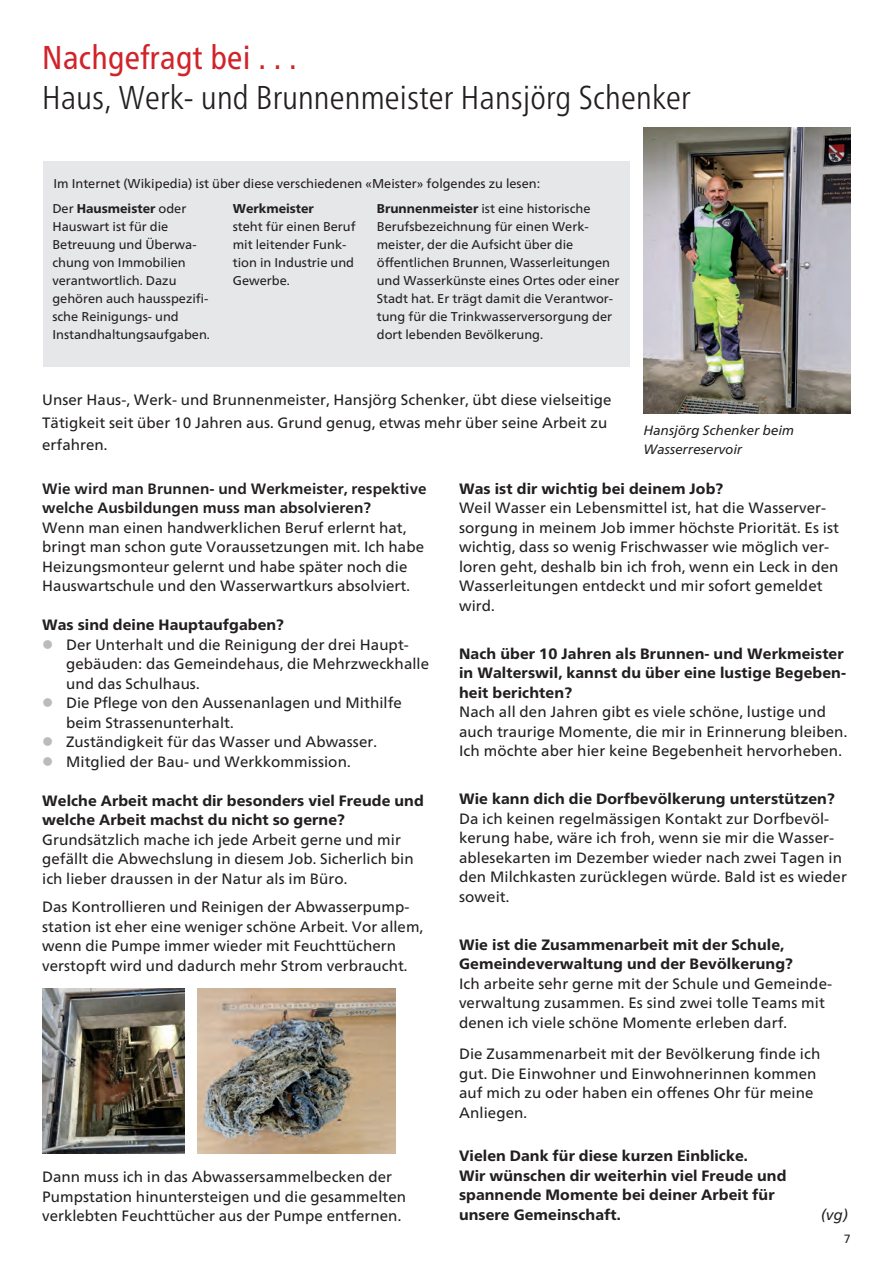
<style>
.page{position:relative;width:893px;height:1263px;background:#fff}
.page>*{position:absolute;margin:0;border:0;box-sizing:border-box;transform-origin:0 0}
.t1{font:300 condensed 33px "Frutiger Neue LT";letter-spacing:.005em;color:#231f20}
.t2{font:condensed 33px "Frutiger Neue LT";letter-spacing:.005em;color:#d1232a}
.t3{font:15px/19.5px "Frutiger Neue LT";letter-spacing:.005em;color:#231f20}
.t4{font:800 15px/19.5px "Frutiger Neue LT";letter-spacing:.01em;color:#231f20}
.t5{font:700 15px/19.5px "Frutiger Neue LT";letter-spacing:.005em;color:#231f20}
.t6{font:italic 15px "Frutiger Neue LT";color:#231f20}
.t7{font:italic 13.5px "Frutiger Neue LT";color:#231f20}
.t8{font:12.75px/18px "Frutiger Neue LT";color:#231f20}
.t9{font:800 12.75px "Frutiger Neue LT";color:#231f20}
.t10{font:12px "Frutiger Neue LT";color:#231f20}
.s1{font-weight:800}
.s2{color:#babbbe}
</style>
<div class="page">
<div style="left:43px;top:162px;width:586px;height:205px;background:#e6e7e9"></div>
<img style="left:644px;top:128px;width:206px;height:286px">
<img style="left:197px;top:989px;width:198px;height:164px">
<img style="left:43px;top:988px;width:142px;height:165px">
<p class="t2" style="left:42px;top:38px;width:256px">Nachgefragt bei . . .</p>
<p class="t1" style="left:42px;top:78px;width:650px">Haus, Werk- und Brunnenmeister Hansjörg Schenker</p>
<p class="t8" style="left:53px;top:174px;width:488px">Im Internet (Wikipedia) ist über diese verschiedenen «Meister» folgendes zu lesen:</p>
<p class="t8" style="left:52px;top:200px;width:135px">Der <span class="s1">Hausmeister</span> oder<br>Hauswart ist für die</p>
<p class="t8" style="left:52px;top:236px;width:146px">Betreuung und Überwa&shy;chung von Immobilien</p>
<p class="t8" style="left:52px;top:272px;width:126px">verantwortlich. Dazu</p>
<p class="t8" style="left:52px;top:290px;width:158px">gehören auch hausspezifi&shy;sche Reinigungs- und</p>
<p class="t8" style="left:52px;top:326px;width:159px">Instandhaltungsaufgaben.</p>
<p class="t9" style="left:233px;top:201px;width:83px">Werkmeister</p>
<p class="t8" style="left:233px;top:218px;width:124px">steht für einen Beruf mit leitender Funk&shy;tion in Industrie und<br>Gewerbe.</p>
<p class="t8" style="left:377px;top:200px;width:215px"><span class="s1">Brunnenmeister</span> ist eine historische</p>
<p class="t8" style="left:377px;top:218px;width:213px">Berufsbezeichnung für einen Werk&shy;meister, der die Aufsicht über die</p>
<p class="t8" style="left:377px;top:254px;width:244px">öffentlichen Brunnen, Wasserleitungen und Wasserkünste eines Ortes oder einer Stadt hat. Er trägt damit die Verantwor&shy;tung für die Trinkwasserversorgung der dort lebenden Bevölkerung.</p>
<p class="t3" style="left:42px;top:389px;width:571px;line-height:22.5px">Unser Haus-, Werk- und Brunnenmeister, Hansjörg Schenker, übt diese vielseitige<br>Tätigkeit seit über 10 Jahren aus. Grund genug, etwas mehr über seine Arbeit zu erfahren.</p>
<p class="t7" style="left:644px;top:422px;width:152px">Hansjörg Schenker beim</p>
<p class="t7" style="left:644px;top:441px;width:100px">Wasserreservoir</p>
<p class="t5" style="left:42px;top:478px;width:386px">Wie wird man Brunnen- und Werkmeister, respektive welche Ausbildungen muss man absolvieren?</p>
<p class="t3" style="left:42px;top:517px;width:383px">Wenn man einen handwerklichen Beruf erlernt hat, bringt man schon gute Voraussetzungen mit. Ich habe Heizungsmonteur gelernt und habe später noch die Hauswartschule und den Wasserwartkurs absolviert.</p>
<p class="t4" style="left:42px;top:615px;width:243px">Was sind deine Hauptaufgaben?</p>
<p class="t3" style="left:42px;top:634px;width:368px"><span class="s2">●</span> Der Unterhalt und die Reinigung der drei Haupt-</p>
<p class="t3" style="left:66px;top:654px;width:364px">gebäuden: das Gemeindehaus, die Mehrzweckhalle</p>
<p class="t3" style="left:66px;top:673px;width:135px">und das Schulhaus.</p>
<p class="t3" style="left:42px;top:693px;width:361px"><span class="s2">●</span> Die Pflege von den Aussenanlagen und Mithilfe</p>
<p class="t3" style="left:66px;top:712px;width:169px">beim Strassenunterhalt.</p>
<p class="t3" style="left:42px;top:732px;width:336px"><span class="s2">●</span> Zuständigkeit für das Wasser und Abwasser.</p>
<p class="t3" style="left:42px;top:751px;width:310px"><span class="s2">●</span> Mitglied der Bau- und Werkkommission.</p>
<p class="t4" style="left:42px;top:790px;width:383px">Welche Arbeit macht dir besonders viel Freude und welche Arbeit machst du nicht so gerne?</p>
<p class="t3" style="left:42px;top:829px;width:360px">Grundsätzlich mache ich jede Arbeit gerne und mir</p>
<p class="t3" style="left:42px;top:849px;width:373px">gefällt die Abwechslung in diesem Job. Sicherlich bin ich lieber draussen in der Natur als im Büro.</p>
<p class="t3" style="left:42px;top:897px;width:383px">Das Kontrollieren und Reinigen der Abwasserpump&shy;station ist eher eine weniger schöne Arbeit. Vor allem, wenn die Pumpe immer wieder mit Feuchttüchern</p>
<p class="t3" style="left:42px;top:955px;width:367px">verstopft wird und dadurch mehr Strom verbraucht.</p>
<p class="t3" style="left:42px;top:1167px;width:365px">Dann muss ich in das Abwassersammelbecken der<br>Pumpstation hinuntersteigen und die gesammelten</p>
<p class="t3" style="left:42px;top:1206px;width:361px">verklebten Feuchttücher aus der Pumpe entfernen.</p>
<p class="t4" style="left:459px;top:478px;width:266px">Was ist dir wichtig bei deinem Job?</p>
<p class="t3" style="left:459px;top:498px;width:382px">Weil Wasser ein Lebensmittel ist, hat die Wasserver&shy;sorgung in meinem Job immer höchste Priorität. Es ist wichtig, dass so wenig Frischwasser wie möglich ver&shy;loren geht, deshalb bin ich froh, wenn ein Leck in den Wasserleitungen entdeckt und mir sofort gemeldet wird.</p>
<p class="t4" style="left:459px;top:643px;width:389px">Nach über 10 Jahren als Brunnen- und Werkmeister in Walterswil, kannst du über eine lustige Begeben&shy;heit berichten?</p>
<p class="t3" style="left:459px;top:702px;width:390px">Nach all den Jahren gibt es viele schöne, lustige und auch traurige Momente, die mir in Erinnerung bleiben.<br>Ich möchte aber hier keine Begebenheit hervorheben.</p>
<p class="t4" style="left:459px;top:789px;width:377px">Wie kann dich die Dorfbevölkerung unterstützen?</p>
<p class="t3" style="left:459px;top:808px;width:389px">Da ich keinen regelmässigen Kontakt zur Dorfbevöl&shy;kerung habe, wäre ich froh, wenn sie mir die Wasser&shy;ablesekarten im Dezember wieder nach zwei Tagen in den Milchkasten zurücklegen würde. Bald ist es wieder soweit.</p>
<p class="t4" style="left:459px;top:934px;width:327px">Wie ist die Zusammenarbeit mit der Schule,</p>
<p class="t4" style="left:459px;top:954px;width:335px">Gemeindeverwaltung und der Bevölkerung?</p>
<p class="t3" style="left:459px;top:973px;width:375px">Ich arbeite sehr gerne mit der Schule und Gemeinde&shy;verwaltung zusammen. Es sind zwei tolle Teams mit denen ich viele schöne Momente erleben darf.</p>
<p class="t3" style="left:459px;top:1044px;width:363px">Die Zusammenarbeit mit der Bevölkerung finde ich gut. Die Einwohner und Einwohnerinnen kommen</p>
<p class="t3" style="left:459px;top:1083px;width:356px">auf mich zu oder haben ein offenes Ohr für meine</p>
<p class="t3" style="left:459px;top:1102px;width:70px">Anliegen.</p>
<p class="t4" style="left:459px;top:1146px;width:290px">Vielen Dank für diese kurzen Einblicke.</p>
<p class="t4" style="left:459px;top:1165px;width:329px">Wir wünschen dir weiterhin viel Freude und</p>
<p class="t4" style="left:459px;top:1185px;width:317px">spannende Momente bei deiner Arbeit für</p>
<p class="t4" style="left:459px;top:1204px;width:163px">unsere Gemeinschaft.</p>
<p class="t6" style="left:821px;top:1205px;width:28px">(vg)</p>
<p class="t10" style="left:844px;top:1231px;width:8px">7</p>
</div>
